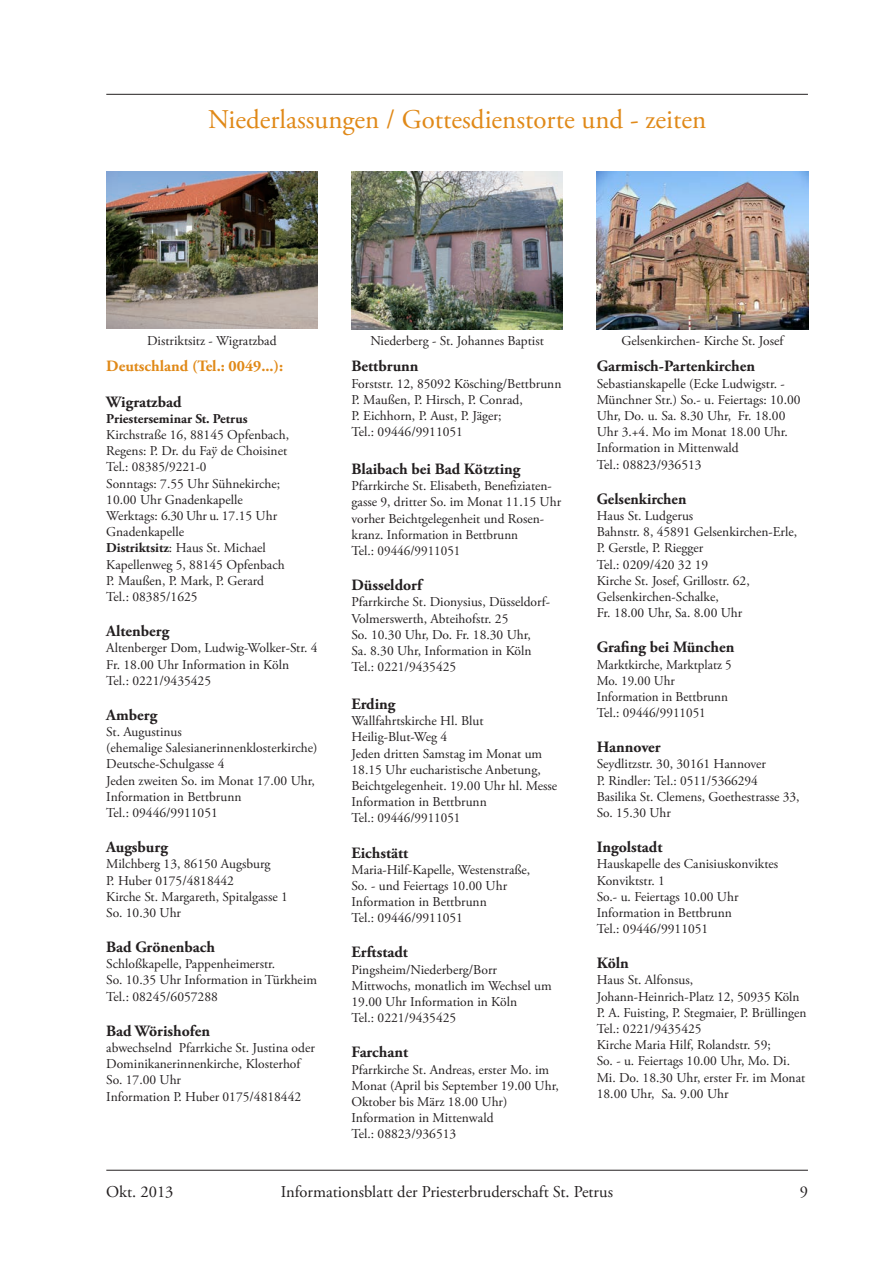
<style>
.page{position:relative;width:893px;height:1263px;background:#fff}
.page>*{position:absolute;margin:0;border:0;box-sizing:border-box;transform-origin:0 0}
.t1{font:27px "Adobe Garamond Pro";color:#e08918}
.t2{font:16.5px "Adobe Garamond Pro";color:#231f20}
.t3{font:700 15.75px "Adobe Garamond Pro";color:#231f20}
.t4{font:700 15.75px "Adobe Garamond Pro";color:#e08918}
.t5{font:13.5px/16.2px "Adobe Garamond Pro";color:#231f20}
.t6{font:700 13.5px "Adobe Garamond Pro";color:#231f20}
.s1{font-weight:700}
</style>
<div class="page">
<hr style="left:106px;top:1170px;width:702px;height:1px;background:#231f20">
<hr style="left:106px;top:94px;width:702px;height:1px;background:#231f20">
<img style="left:106px;top:171px;width:212px;height:158px">
<img style="left:597px;top:171px;width:211px;height:158px">
<img style="left:351px;top:171px;width:212px;height:158px">
<h1 class="t1" style="left:208px;top:103px;width:500px">Niederlassungen / Gottesdienstorte und - zeiten</h1>
<p class="t5" style="left:147px;top:333px;width:131px">Distriktsitz - Wigratzbad</p>
<p class="t5" style="left:370px;top:333px;width:175px">Niederberg - St. Johannes Baptist</p>
<p class="t5" style="left:621px;top:333px;width:163px">Gelsenkirchen- Kirche St. Josef</p>
<p class="t4" style="left:106px;top:357px;width:178px">Deutschland (Tel.: 0049...):</p>
<p class="t3" style="left:106px;top:392px;width:77px">Wigratzbad</p>
<p class="t6" style="left:106px;top:411px;width:143px">Priesterseminar St. Petrus</p>
<p class="t5" style="left:106px;top:427px;width:184px">Kirchstraße 16, 88145 Opfenbach,<br>Regens: P. Dr. du Faÿ de Choisinet<br>Tel.: 08385/9221-0<br>Sonntags: 7.55 Uhr Sühnekirche;<br>10.00 Uhr Gnadenkapelle<br>Werktags: 6.30 Uhr u. 17.15 Uhr<br>Gnadenkapelle<br><span class="s1">Distriktsitz</span>: Haus St. Michael<br>Kapellenweg 5, 88145 Opfenbach<br>P. Maußen, P. Mark, P. Gerard<br>Tel.: 08385/1625</p>
<p class="t3" style="left:106px;top:622px;width:64px">Altenberg</p>
<p class="t5" style="left:106px;top:640px;width:213px">Altenberger Dom, Ludwig-Wolker-Str. 4<br>Fr. 18.00 Uhr Information in Köln<br>Tel.: 0221/9435425</p>
<p class="t3" style="left:106px;top:706px;width:52px">Amberg</p>
<p class="t5" style="left:106px;top:724px;width:213px">St. Augustinus<br>(ehemalige Salesianerinnenklosterkirche)<br>Deutsche-Schulgasse 4<br>Jeden zweiten So. im Monat 17.00 Uhr,<br>Information in Bettbrunn<br>Tel.: 09446/9911051</p>
<p class="t3" style="left:106px;top:838px;width:63px">Augsburg</p>
<p class="t5" style="left:106px;top:856px;width:183px">Milchberg 13, 86150 Augsburg<br>P. Huber 0175/4818442<br>Kirche St. Margareth, Spitalgasse 1<br>So. 10.30 Uhr</p>
<p class="t3" style="left:106px;top:938px;width:110px">Bad Grönenbach</p>
<p class="t5" style="left:106px;top:956px;width:212px">Schloßkapelle, Pappenheimerstr.<br>So. 10.35 Uhr Information in Türkheim<br>Tel.: 08245/6057288</p>
<p class="t3" style="left:106px;top:1021px;width:105px">Bad Wörishofen</p>
<p class="t5" style="left:106px;top:1040px;width:210px">abwechselnd Pfarrkiche St. Justina oder<br>Dominikanerinnenkirche, Klosterhof<br>So. 17.00 Uhr<br>Information P. Huber 0175/4818442</p>
<p class="t3" style="left:352px;top:357px;width:69px">Bettbrunn</p>
<p class="t5" style="left:352px;top:376px;width:211px">Forststr. 12, 85092 Kösching/Bettbrunn<br>P. Maußen, P. Hirsch, P. Conrad,<br>P. Eichhorn, P. Aust, P. Jäger;<br>Tel.: 09446/9911051</p>
<p class="t3" style="left:352px;top:460px;width:170px">Blaibach bei Bad Kötzting</p>
<p class="t5" style="left:352px;top:478px;width:211px">Pfarrkirche St. Elisabeth, Benefiziaten&shy;gasse 9, dritter So. im Monat 11.15 Uhr vorher Beichtgelegenheit und Rosen&shy;kranz. Information in Bettbrunn<br>Tel.: 09446/9911051</p>
<p class="t3" style="left:352px;top:576px;width:72px">Düsseldorf</p>
<p class="t5" style="left:352px;top:594px;width:200px">Pfarrkirche St. Dionysius, Düsseldorf-<br>Volmerswerth, Abteihofstr. 25<br>So. 10.30 Uhr, Do. Fr. 18.30 Uhr,<br>Sa. 8.30 Uhr, Information in Köln<br>Tel.: 0221/9435425</p>
<p class="t3" style="left:352px;top:695px;width:45px">Erding</p>
<p class="t5" style="left:352px;top:713px;width:207px">Wallfahrtskirche Hl. Blut<br>Heilig-Blut-Weg 4<br>Jeden dritten Samstag im Monat um<br>18.15 Uhr eucharistische Anbetung,<br>Beichtgelegenheit. 19.00 Uhr hl. Messe<br>Information in Bettbrunn<br>Tel.: 09446/9911051</p>
<p class="t3" style="left:352px;top:843px;width:58px">Eichstätt</p>
<p class="t5" style="left:352px;top:862px;width:180px">Maria-Hilf-Kapelle, Westenstraße,<br>So. - und Feiertags 10.00 Uhr<br>Information in Bettbrunn<br>Tel.: 09446/9911051</p>
<p class="t3" style="left:352px;top:943px;width:58px">Erftstadt</p>
<p class="t5" style="left:352px;top:962px;width:202px">Pingsheim/Niederberg/Borr<br>Mittwochs, monatlich im Wechsel um<br>19.00 Uhr Information in Köln<br>Tel.: 0221/9435425</p>
<p class="t3" style="left:352px;top:1043px;width:58px">Farchant</p>
<p class="t5" style="left:352px;top:1062px;width:209px">Pfarrkirche St. Andreas, erster Mo. im<br>Monat (April bis September 19.00 Uhr,<br>Oktober bis März 18.00 Uhr)<br>Information in Mittenwald<br>Tel.: 08823/936513</p>
<p class="t3" style="left:597px;top:357px;width:160px">Garmisch-Partenkirchen</p>
<p class="t5" style="left:597px;top:376px;width:205px">Sebastianskapelle (Ecke Ludwigstr. -<br>Münchner Str.) So.- u. Feiertags: 10.00<br>Uhr, Do. u. Sa. 8.30 Uhr, Fr. 18.00<br>Uhr 3.+4. Mo im Monat 18.00 Uhr.<br>Information in Mittenwald<br>Tel.: 08823/936513</p>
<p class="t3" style="left:597px;top:490px;width:91px">Gelsenkirchen</p>
<p class="t5" style="left:597px;top:508px;width:202px">Haus St. Ludgerus<br>Bahnstr. 8, 45891 Gelsenkirchen-Erle,<br>P. Gerstle, P. Riegger<br>Tel.: 0209/420 32 19<br>Kirche St. Josef, Grillostr. 62,<br>Gelsenkirchen-Schalke,<br>Fr. 18.00 Uhr, Sa. 8.00 Uhr</p>
<p class="t3" style="left:597px;top:638px;width:139px">Grafing bei München</p>
<p class="t5" style="left:597px;top:657px;width:136px">Marktkirche, Marktplatz 5<br>Mo. 19.00 Uhr<br>Information in Bettbrunn<br>Tel.: 09446/9911051</p>
<p class="t3" style="left:597px;top:738px;width:65px">Hannover</p>
<p class="t5" style="left:597px;top:756px;width:204px">Seydlitzstr. 30, 30161 Hannover<br>P. Rindler: Tel.: 0511/5366294<br>Basilika St. Clemens, Goethestrasse 33,<br>So. 15.30 Uhr</p>
<p class="t3" style="left:597px;top:838px;width:67px">Ingolstadt</p>
<p class="t5" style="left:597px;top:856px;width:183px">Hauskapelle des Canisiuskonviktes<br>Konviktstr. 1<br>So.- u. Feiertags 10.00 Uhr<br>Information in Bettbrunn<br>Tel.: 09446/9911051</p>
<p class="t3" style="left:597px;top:954px;width:34px">Köln</p>
<p class="t5" style="left:597px;top:972px;width:211px">Haus St. Alfonsus,<br>Johann-Heinrich-Platz 12, 50935 Köln<br>P. A. Fuisting, P. Stegmaier, P. Brüllingen<br>Tel.: 0221/9435425<br>Kirche Maria Hilf, Rolandstr. 59;<br>So. - u. Feiertags 10.00 Uhr, Mo. Di.<br>Mi. Do. 18.30 Uhr, erster Fr. im Monat<br>18.00 Uhr, Sa. 9.00 Uhr</p>
<p class="t2" style="left:106px;top:1181px;width:69px">Okt. 2013</p>
<p class="t2" style="left:281px;top:1181px;width:334px">Informationsblatt der Priesterbruderschaft St. Petrus</p>
<p class="t2" style="left:800px;top:1181px;width:10px">9</p>
</div>
